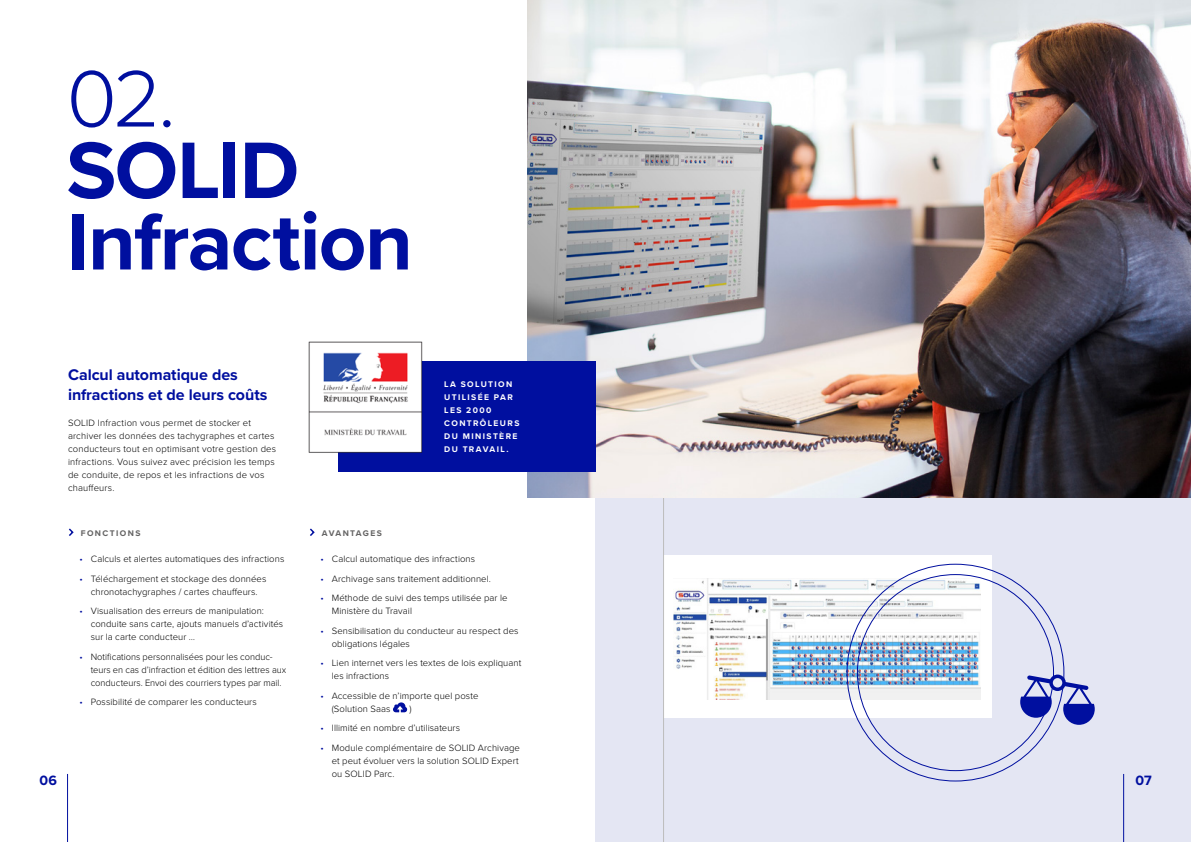
<style>
.page{position:relative;width:1191px;height:842px;background:#fff}
.page>*{position:absolute;margin:0;border:0;box-sizing:border-box;transform-origin:0 0}
.t1{font:700 83px/71.5px "Proxima Nova";letter-spacing:-.02em;color:#000f9f}
.t2{font:300 83px "Proxima Nova";color:#000f9f}
.t3{font:700 16px/19.5px "Proxima Nova";letter-spacing:-.005em;color:#000f9f}
.t4{font:700 14px "Proxima Nova";color:#000f9f}
.t5{font:300 9.5px/13px "Proxima Nova";letter-spacing:.01em;color:#000}
.t6{font:700 8.5px/13px "Proxima Nova";letter-spacing:.165em;color:#fff}
.t7{font:700 8.5px "Proxima Nova";letter-spacing:.165em;color:#646363}
.t8{font:700 8.5px "Proxima Nova";letter-spacing:.145em;color:#646363}
.s1{color:#000f9f}
</style>
<div class="page">
<div style="left:595px;top:0;width:596px;height:842px;background:#e4e6f3"></div>
<div style="left:663px;top:556px;width:328px;height:162px;background:#fff"></div>
<hr style="left:663px;top:1px;width:1px;height:841px;background:#bcbcbc">
<hr style="left:67px;top:774px;width:1px;height:68px;background:#000f9f">
<hr style="left:1123px;top:774px;width:1px;height:68px;background:#000f9f">
<img style="left:527px;top:0;width:664px;height:497px">
<div style="left:338px;top:361px;width:257px;height:111px;background:#000f9f"></div>
<svg style="left:69px;top:528px;width:5px;height:8px"></svg>
<svg style="left:310px;top:528px;width:5px;height:8px"></svg>
<svg style="left:393px;top:702px;width:14px;height:10px"></svg>
<img style="left:308px;top:341px;width:115px;height:112px">
<img style="left:673px;top:578px;width:307px;height:121px">
<svg style="left:1020px;top:674px;width:74px;height:51px"></svg>
<h1 class="t2" style="left:66px;top:37px;width:111px">02.</h1>
<h1 class="t1" style="left:66px;top:133px;width:348px">SOLID<br>Infraction</h1>
<h2 class="t3" style="left:68px;top:365px;width:201px">Calcul automatique des infractions et de leurs coûts</h2>
<p class="t5" style="left:68px;top:415px;width:210px">SOLID Infraction vous permet de stocker et archiver les données des tachygraphes et cartes conducteurs tout en optimisant votre gestion des infractions. Vous suivez avec précision les temps de conduite, de repos et les infractions de vos chauffeurs.</p>
<p class="t7" style="left:81px;top:527px;width:61px">FONCTIONS</p>
<p class="t5" style="left:79px;top:552px;width:206px"><span class="s1">•</span> Calculs et alertes automatiques des infractions</p>
<p class="t5" style="left:79px;top:571px;width:188px;text-align:center"><span class="s1">•</span> Téléchargement et stockage des données chronotachygraphes / cartes chauffeurs.</p>
<p class="t5" style="left:91px;top:604px;width:194px;text-indent:-11px"><span class="s1">•</span> Visualisation des erreurs de manipulation: conduite sans carte, ajouts manuels d’activités sur la carte conducteur …</p>
<p class="t5" style="left:91px;top:649px;width:197px;text-indent:-11px"><span class="s1">•</span> Notifications personnalisées pour les conduc&shy;teurs en cas d’infraction et édition des lettres aux conducteurs. Envoi des courriers types par mail.</p>
<p class="t5" style="left:79px;top:695px;width:179px"><span class="s1">•</span> Possibilité de comparer les conducteurs</p>
<p class="t6" style="left:444px;top:377px;width:77px">LA SOLUTION<br>UTILISÉE PAR<br>LES 2000<br>CONTRÔLEURS<br>DU MINISTÈRE<br>DU TRAVAIL.</p>
<p class="t8" style="left:322px;top:527px;width:62px">AVANTAGES</p>
<p class="t5" style="left:320px;top:552px;width:156px"><span class="s1">•</span> Calcul automatique des infractions</p>
<p class="t5" style="left:320px;top:571px;width:172px"><span class="s1">•</span> Archivage sans traitement additionnel.</p>
<p class="t5" style="left:332px;top:591px;width:177px;text-indent:-11px"><span class="s1">•</span> Méthode de suivi des temps utilisée par le<br>Ministère du Travail</p>
<p class="t5" style="left:332px;top:623px;width:188px;text-indent:-11px"><span class="s1">•</span> Sensibilisation du conducteur au respect des obligations légales</p>
<p class="t5" style="left:332px;top:656px;width:191px;text-indent:-11px"><span class="s1">•</span> Lien internet vers les textes de lois expliquant les infractions</p>
<p class="t5" style="left:332px;top:688px;width:148px;text-indent:-11px"><span class="s1">•</span> Accessible de n’importe quel poste (Solution Saas</p>
<p class="t5" style="left:409px;top:701px;width:4px">)</p>
<p class="t5" style="left:320px;top:721px;width:141px"><span class="s1">•</span> Illimité en nombre d’utilisateurs</p>
<p class="t5" style="left:332px;top:740px;width:190px;text-indent:-11px"><span class="s1">•</span> Module complémentaire de SOLID Archivage et peut évoluer vers la solution SOLID Expert ou SOLID Parc.</p>
<h3 class="t4" style="left:40px;top:770px;width:19px">06</h3>
<h3 class="t4" style="left:1135px;top:770px;width:18px">07</h3>
</div>
